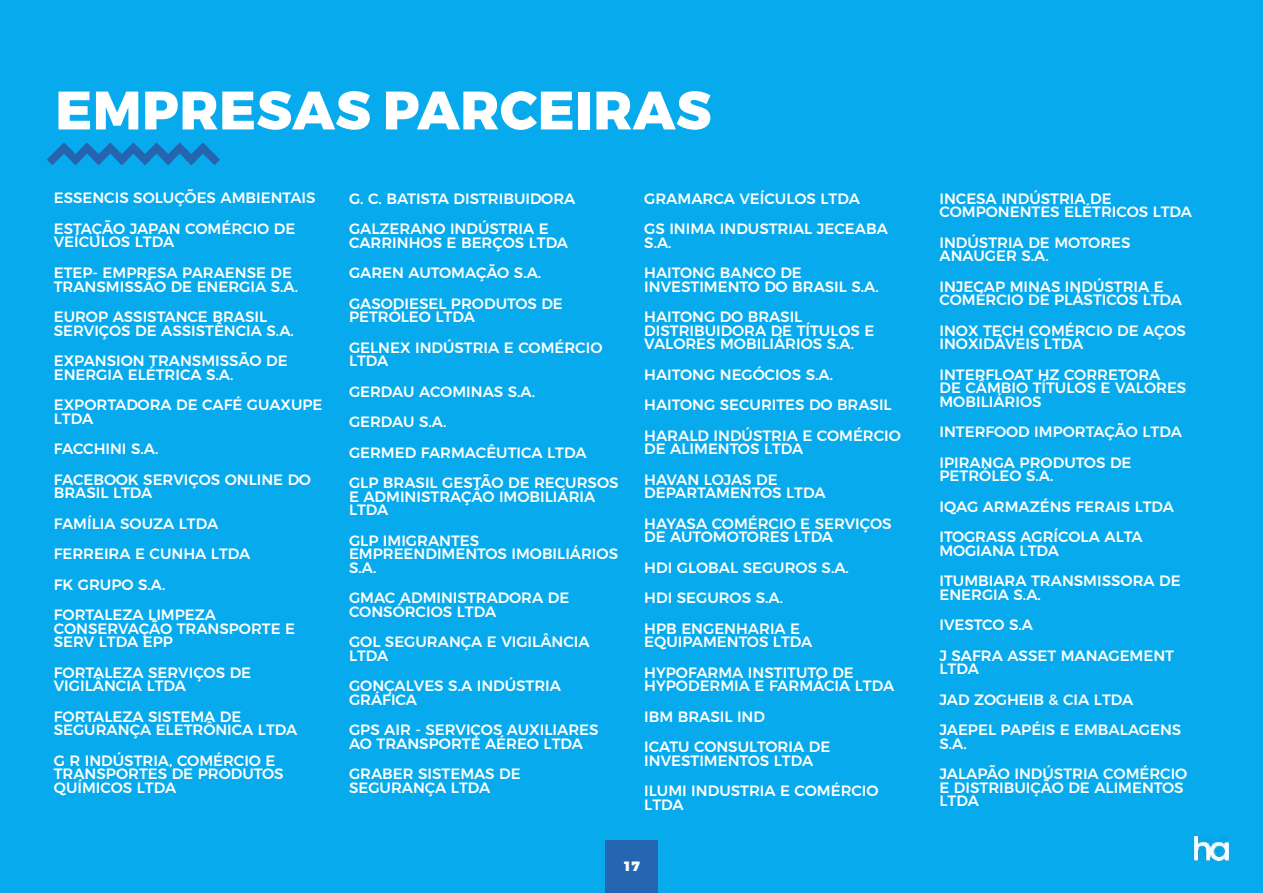
<style>
.page{position:relative;width:1263px;height:893px;background:#07abed}
.page>*{position:absolute;margin:0;border:0;box-sizing:border-box;transform-origin:0 0}
.t1{font:800 54px "Montserrat";letter-spacing:.01em;color:#fff}
.t2{font:500 15px/30.5px "Montserrat";color:#fff}
.t3{font:900 13.5px "Montserrat Alternates";color:#fff}
</style>
<div class="page">
<svg style="left:47px;top:142px;width:173px;height:23px"></svg>
<div style="left:605px;top:841px;width:53px;height:52px;background:#2466b1"></div>
<img style="left:1194px;top:837px;width:34px;height:23px">
<h1 class="t1" style="left:55px;top:77px;width:657px">EMPRESAS PARCEIRAS</h1>
<p class="t2" style="left:54px;top:182px;width:263px">ESSENCIS SOLUÇÕES AMBIENTAIS<br>ESTAÇÃO JAPAN COMÉRCIO DE</p>
<p class="t2" style="left:54px;top:226px;width:240px">VEÍCULOS LTDA<br>ETEP- EMPRESA PARAENSE DE</p>
<p class="t2" style="left:54px;top:270px;width:246px">TRANSMISSÃO DE ENERGIA S.A.<br>EUROP ASSISTANCE BRASIL</p>
<p class="t2" style="left:54px;top:314px;width:242px">SERVIÇOS DE ASSISTÊNCIA S.A.<br>EXPANSION TRANSMISSÃO DE</p>
<p class="t2" style="left:54px;top:358px;width:270px">ENERGIA ELÉTRICA S.A.<br>EXPORTADORA DE CAFÉ GUAXUPE</p>
<p class="t2" style="left:54px;top:402px;width:259px">LTDA<br>FACCHINI S.A.<br>FACEBOOK SERVIÇOS ONLINE DO</p>
<p class="t2" style="left:54px;top:476px;width:198px">BRASIL LTDA<br>FAMÍLIA SOUZA LTDA<br>FERREIRA E CUNHA LTDA<br>FK GRUPO S.A.<br>FORTALEZA LIMPEZA</p>
<p class="t2" style="left:54px;top:620px;width:243px;line-height:13.5px">CONSERVAÇÃO TRANSPORTE E<br>SERV LTDA EPP</p>
<p class="t2" style="left:54px;top:664px;width:199px;line-height:13.5px">FORTALEZA SERVIÇOS DE<br>VIGILÂNCIA LTDA</p>
<p class="t2" style="left:54px;top:708px;width:245px;line-height:13.5px">FORTALEZA SISTEMA DE<br>SEGURANÇA ELETRÔNICA LTDA</p>
<p class="t2" style="left:54px;top:752px;width:231px;line-height:13.5px">G R INDÚSTRIA, COMÉRCIO E<br>TRANSPORTES DE PRODUTOS<br>QUÍMICOS LTDA</p>
<p class="t2" style="left:349px;top:182px;width:228px">G. C. BATISTA DISTRIBUIDORA<br>GALZERANO INDÚSTRIA E</p>
<p class="t2" style="left:349px;top:226px;width:221px">CARRINHOS E BERÇOS LTDA<br>GAREN AUTOMAÇÃO S.A.<br>GASODIESEL PRODUTOS DE</p>
<p class="t2" style="left:349px;top:300px;width:255px">PETRÓLEO LTDA<br>GELNEX INDÚSTRIA E COMÉRCIO</p>
<p class="t2" style="left:349px;top:344px;width:271px">LTDA<br>GERDAU ACOMINAS S.A.<br>GERDAU S.A.<br>GERMED FARMACÊUTICA LTDA<br>GLP BRASIL GESTÃO DE RECURSOS</p>
<p class="t2" style="left:349px;top:488px;width:248px;line-height:13.5px">E ADMINISTRAÇÃO IMOBILIÁRIA<br>LTDA</p>
<p class="t2" style="left:349px;top:532px;width:271px;line-height:13.5px">GLP IMIGRANTES<br>EMPREENDIMENTOS IMOBILIÁRIOS<br>S.A.</p>
<p class="t2" style="left:349px;top:590px;width:222px;line-height:13.5px">GMAC ADMINISTRADORA DE<br>CONSÓRCIOS LTDA</p>
<p class="t2" style="left:349px;top:634px;width:242px;line-height:13.5px">GOL SEGURANÇA E VIGILÂNCIA<br>LTDA</p>
<p class="t2" style="left:349px;top:678px;width:214px;line-height:13.5px">GONÇALVES S.A INDÚSTRIA<br>GRÁFICA</p>
<p class="t2" style="left:349px;top:722px;width:251px;line-height:13.5px">GPS AIR - SERVIÇOS AUXILIARES<br>AO TRANSPORTE AÉREO LTDA</p>
<p class="t2" style="left:349px;top:766px;width:173px;line-height:13.5px">GRABER SISTEMAS DE<br>SEGURANÇA LTDA</p>
<p class="t2" style="left:644px;top:182px;width:245px">GRAMARCA VEÍCULOS LTDA<br>GS INIMA INDUSTRIAL JECEABA</p>
<p class="t2" style="left:644px;top:226px;width:159px">S.A.<br>HAITONG BANCO DE</p>
<p class="t2" style="left:644px;top:270px;width:236px">INVESTIMENTO DO BRASIL S.A.<br>HAITONG DO BRASIL</p>
<p class="t2" style="left:644px;top:322px;width:232px;line-height:13.5px">DISTRIBUIDORA DE TÍTULOS E<br>VALORES MOBILIÁRIOS S.A.</p>
<p class="t2" style="left:644px;top:358px;width:258px">HAITONG NEGÓCIOS S.A.<br>HAITONG SECURITES DO BRASIL<br>HARALD INDÚSTRIA E COMÉRCIO</p>
<p class="t2" style="left:644px;top:432px;width:161px">DE ALIMENTOS LTDA<br>HAVAN LOJAS DE</p>
<p class="t2" style="left:644px;top:476px;width:249px">DEPARTAMENTOS LTDA<br>HAYASA COMÉRCIO E SERVIÇOS</p>
<p class="t2" style="left:644px;top:520px;width:206px">DE AUTOMOTORES LTDA<br>HDI GLOBAL SEGUROS S.A.<br>HDI SEGUROS S.A.<br>HPB ENGENHARIA E</p>
<p class="t2" style="left:644px;top:625px;width:211px">EQUIPAMENTOS LTDA<br>HYPOFARMA INSTITUTO DE</p>
<p class="t2" style="left:644px;top:669px;width:252px">HYPODERMIA E FARMÁCIA LTDA<br>IBM BRASIL IND<br>ICATU CONSULTORIA DE</p>
<p class="t2" style="left:644px;top:744px;width:236px">INVESTIMENTOS LTDA<br>ILUMI INDUSTRIA E COMÉRCIO</p>
<p class="t2" style="left:644px;top:788px;width:41px">LTDA</p>
<p class="t3" style="left:623px;top:855px;width:18px">17</p>
<p class="t2" style="left:939px;top:190px;width:254px;line-height:13.5px">INCESA INDÚSTRIA DE<br>COMPONENTES ELÉTRICOS LTDA</p>
<p class="t2" style="left:939px;top:234px;width:193px;line-height:13.5px">INDÚSTRIA DE MOTORES<br>ANAUGER S.A.</p>
<p class="t2" style="left:939px;top:278px;width:244px;line-height:13.5px">INJECAP MINAS INDÚSTRIA E<br>COMÉRCIO DE PLÁSTICOS LTDA</p>
<p class="t2" style="left:939px;top:322px;width:248px;line-height:13.5px">INOX TECH COMÉRCIO DE AÇOS<br>INOXIDÁVEIS LTDA</p>
<p class="t2" style="left:939px;top:366px;width:248px;line-height:13.5px">INTERFLOAT HZ CORRETORA<br>DE CÂMBIO TÍTULOS E VALORES<br>MOBILIÁRIOS</p>
<p class="t2" style="left:939px;top:415px;width:244px">INTERFOOD IMPORTAÇÃO LTDA<br>IPIRANGA PRODUTOS DE</p>
<p class="t2" style="left:939px;top:459px;width:236px">PETRÓLEO S.A.<br>IQAG ARMAZÉNS FERAIS LTDA<br>ITOGRASS AGRÍCOLA ALTA</p>
<p class="t2" style="left:939px;top:534px;width:243px">MOGIANA LTDA<br>ITUMBIARA TRANSMISSORA DE</p>
<p class="t2" style="left:939px;top:578px;width:236px">ENERGIA S.A.<br>IVESTCO S.A<br>J SAFRA ASSET MANAGEMENT</p>
<p class="t2" style="left:939px;top:652px;width:243px">LTDA<br>JAD ZOGHEIB &amp; CIA LTDA<br>JAEPEL PAPÉIS E EMBALAGENS</p>
<p class="t2" style="left:939px;top:727px;width:249px">S.A.<br>JALAPÃO INDÚSTRIA COMÉRCIO</p>
<p class="t2" style="left:939px;top:779px;width:246px;line-height:13.5px">E DISTRIBUIÇÃO DE ALIMENTOS<br>LTDA</p>
</div>
